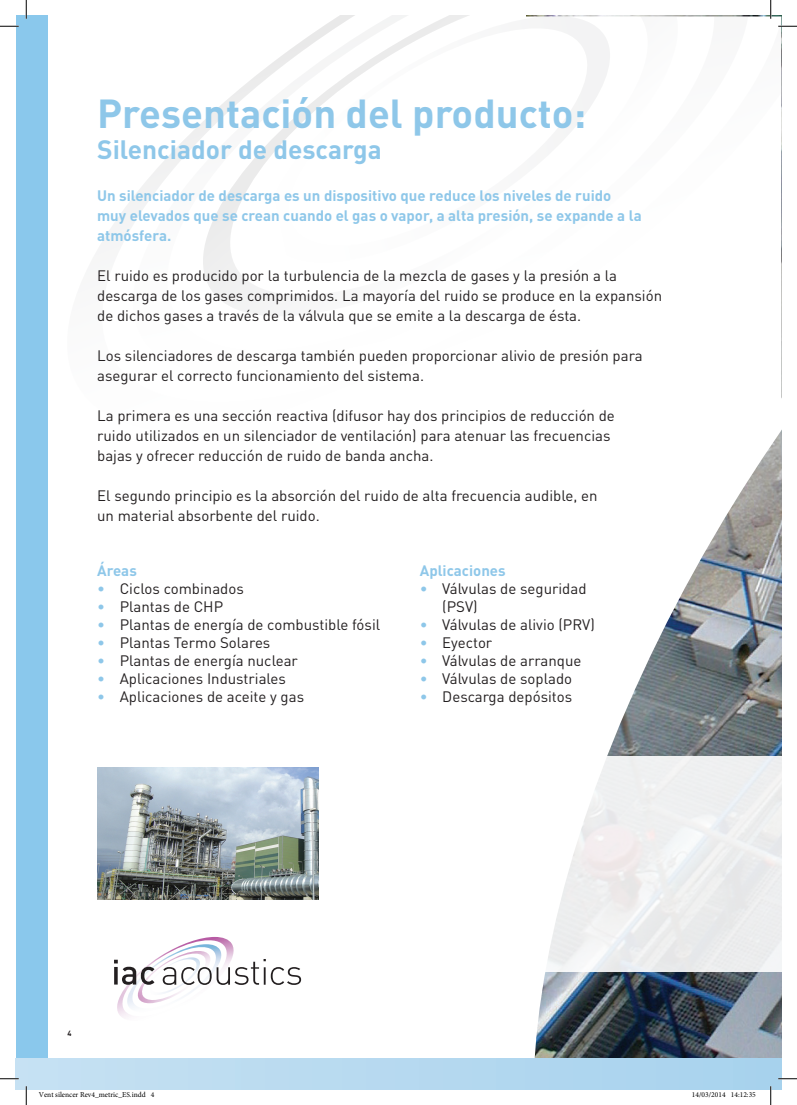
<style>
.page{position:relative;width:797px;height:1105px;background:#fff}
.page>*{position:absolute;margin:0;border:0;box-sizing:border-box;transform-origin:0 0}
.t1{font:700 40px "DIN Pro";color:#8ec7e9}
.t2{font:700 26.25px "DIN Pro";color:#8ec7e9}
.t3{font:15px/20px "DIN Pro";color:#231f20}
.t4{font:700 15px/20px "DIN Pro";color:#8ec7e9}
.t5{font:7.5px "Minion Pro";color:#000}
.t6{font:700 7.5px "DIN Pro";color:#231f20}
.s1{color:#8ec7e9}
</style>
<div class="page">
<svg style="left:534px;top:432px;width:247px;height:626px"></svg>
<svg style="left:106px;top:16px;width:675px;height:221px"></svg>
<svg style="left:178px;top:16px;width:524px;height:299px"></svg>
<svg style="left:250px;top:16px;width:378px;height:246px"></svg>
<div style="left:16px;top:16px;width:32px;height:1073px;background:#8ac8ec"></div>
<div style="left:16px;top:1058px;width:765px;height:31px;background:linear-gradient(to right,#c6e1f2,#a7d2ed)"></div>
<svg style="left:114px;top:937px;width:187px;height:81px"></svg>
<img style="left:97px;top:767px;width:222px;height:133px">
<svg style="left:0;top:25px;width:19px;height:2px"></svg>
<svg style="left:778px;top:25px;width:19px;height:2px"></svg>
<svg style="left:0;top:1078px;width:19px;height:1px"></svg>
<svg style="left:778px;top:1078px;width:19px;height:1px"></svg>
<svg style="left:25px;top:0;width:2px;height:19px"></svg>
<svg style="left:25px;top:1086px;width:2px;height:19px"></svg>
<svg style="left:770px;top:0;width:1px;height:19px"></svg>
<svg style="left:770px;top:1086px;width:1px;height:19px"></svg>
<h1 class="t1" style="left:97px;top:86px;width:490px">Presentación del producto:</h1>
<h2 class="t2" style="left:97px;top:132px;width:286px">Silenciador de descarga</h2>
<p class="t4" style="left:97px;top:185px;width:546px">Un silenciador de descarga es un dispositivo que reduce los niveles de ruido muy elevados que se crean cuando el gas o vapor, a alta presión, se expande a la atmósfera.</p>
<p class="t3" style="left:97px;top:265px;width:566px">El ruido es producido por la turbulencia de la mezcla de gases y la presión a la descarga de los gases comprimidos. La mayoría del ruido se produce en la expansión de dichos gases a través de la válvula que se emite a la descarga de ésta.</p>
<p class="t3" style="left:97px;top:345px;width:547px">Los silenciadores de descarga también pueden proporcionar alivio de presión para asegurar el correcto funcionamiento del sistema.</p>
<p class="t3" style="left:97px;top:405px;width:519px">La primera es una sección reactiva (difusor hay dos principios de reducción de ruido utilizados en un silenciador de ventilación) para atenuar las frecuencias bajas y ofrecer reducción de ruido de banda ancha.</p>
<p class="t3" style="left:97px;top:485px;width:502px">El segundo principio es la absorción del ruido de alta frecuencia audible, en un material absorbente del ruido.</p>
<p class="t4" style="left:97px;top:560px;width:41px">Áreas</p>
<p class="t3" style="left:97px;top:578px;width:148px"><span class="s1">•</span> Ciclos combinados</p>
<p class="t3" style="left:97px;top:596px;width:127px"><span class="s1">•</span> Plantas de CHP</p>
<p class="t3" style="left:97px;top:614px;width:285px"><span class="s1">•</span> Plantas de energía de combustible fósil</p>
<p class="t3" style="left:97px;top:632px;width:175px"><span class="s1">•</span> Plantas Termo Solares</p>
<p class="t3" style="left:97px;top:650px;width:202px"><span class="s1">•</span> Plantas de energía nuclear</p>
<p class="t3" style="left:97px;top:668px;width:190px"><span class="s1">•</span> Aplicaciones Industriales</p>
<p class="t3" style="left:97px;top:686px;width:208px"><span class="s1">•</span> Aplicaciones de aceite y gas</p>
<p class="t4" style="left:420px;top:560px;width:87px">Aplicaciones</p>
<p class="t3" style="left:442px;top:579px;width:146px;line-height:18px;text-indent:-22px"><span class="s1">•</span> Válvulas de seguridad (PSV)</p>
<p class="t3" style="left:420px;top:614px;width:177px"><span class="s1">•</span> Válvulas de alivio (PRV)</p>
<p class="t3" style="left:420px;top:632px;width:74px"><span class="s1">•</span> Eyector</p>
<p class="t3" style="left:420px;top:650px;width:163px"><span class="s1">•</span> Válvulas de arranque</p>
<p class="t3" style="left:420px;top:668px;width:154px"><span class="s1">•</span> Válvulas de soplado</p>
<p class="t3" style="left:420px;top:686px;width:154px"><span class="s1">•</span> Descarga depósitos</p>
<p class="t6" style="left:67px;top:1028px;width:6px">4</p>
<p class="t5" style="left:39px;top:1090px;width:117px">Vent silencer Rev4_metric_ES.indd 4</p>
<p class="t5" style="left:692px;top:1090px;width:65px">14/03/2014 14:12:35</p>
</div>
